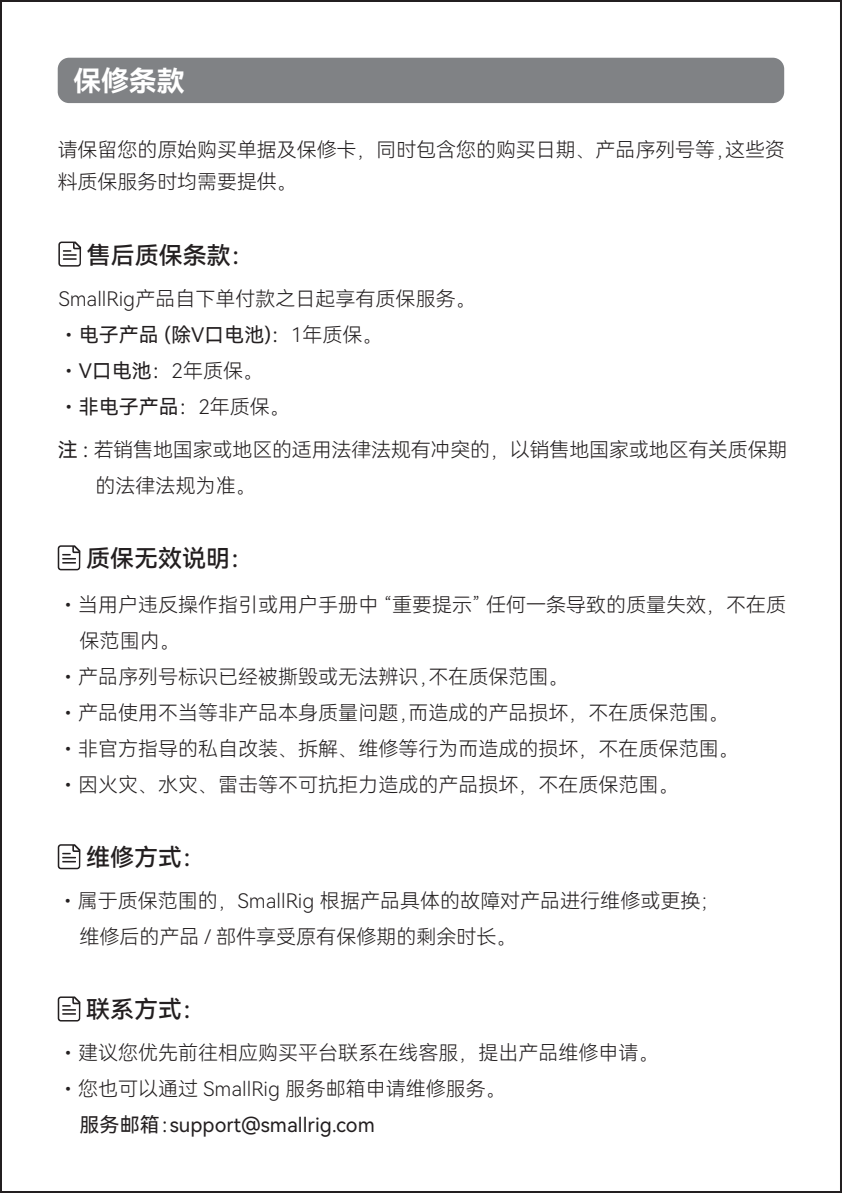
<style>
.page{position:relative;width:842px;height:1193px;background:#fff}
.page>*{position:absolute;margin:0;border:0;box-sizing:border-box;transform-origin:0 0}
.t1{font:28px "Harmony OS Sans SC Bold";color:#fff}
.t2{font:24px "Harmony OS Sans SC Medium";color:#231f20}
.t3{font:20px/36px "Harmony OS Sans SC Light";color:#231f20}
.t4{font:20px "Harmony OS Sans SC";color:#231f20}
.s1{font-family:"Harmony OS Sans SC Light"}
.s2{font-family:"Harmony OS Sans SC"}
</style>
<div class="page">
<div style="left:58px;top:58px;width:725px;height:45px;background:#808285;border-radius:11px"></div>
<svg style="left:58px;top:545px;width:22px;height:25px"></svg>
<svg style="left:58px;top:844px;width:22px;height:25px"></svg>
<svg style="left:58px;top:996px;width:22px;height:25px"></svg>
<svg style="left:58px;top:241px;width:23px;height:26px"></svg>
<h1 class="t1" style="left:73px;top:61px;width:113px">保修条款</h1>
<p class="t3" style="left:58px;top:133px;width:728px;line-height:32px">请保留您的原始购买单据及保修卡，同时包含您的购买日期、产品序列号等﹐这些资料质保服务时均需要提供。</p>
<p class="t2" style="left:87px;top:238px;width:169px">售后质保条款：</p>
<p class="t3" style="left:59px;top:280px;width:418px">SmallRig产品自下单付款之日起享有质保服务。</p>
<p class="t4" style="left:59px;top:320px;width:325px"><span class="s1">•</span>电子产品 (除V口电池)：<span class="s1">1年质保。</span></p>
<p class="t3" style="left:59px;top:352px;width:206px">•<span class="s2">V口电池：</span>2年质保。</p>
<p class="t3" style="left:58px;top:384px;width:731px;line-height:43.2px">•<span class="s2">非电子产品：</span>2年质保。<br><span class="s2">注 :</span> 若销售地国家或地区的适用法律法规有冲突的，以销售地国家或地区有关质保期</p>
<p class="t3" style="left:95px;top:467px;width:161px">的法律法规为准。</p>
<p class="t2" style="left:86px;top:542px;width:170px">质保无效说明：</p>
<p class="t3" style="left:80px;top:586px;width:707px;text-indent:-22px">•当用户违反操作指引或用户手册中 “重要提示” 任何一条导致的质量失效，不在质保范围内。</p>
<p class="t3" style="left:58px;top:658px;width:511px">•产品序列号标识已经被撕毁或无法辨识﹐不在质保范围。</p>
<p class="t3" style="left:58px;top:694px;width:671px">•产品使用不当等非产品本身质量问题﹐而造成的产品损坏，不在质保范围。</p>
<p class="t3" style="left:58px;top:730px;width:681px">•非官方指导的私自改装、拆解、维修等行为而造成的损坏，不在质保范围。</p>
<p class="t3" style="left:58px;top:766px;width:621px">•因火灾、水灾、雷击等不可抗拒力造成的产品损坏，不在质保范围。</p>
<p class="t2" style="left:86px;top:841px;width:121px">维修方式：</p>
<p class="t3" style="left:79px;top:882px;width:642px;text-indent:-22px">•属于质保范围的，SmallRig 根据产品具体的故障对产品进行维修或更换；维修后的产品 / 部件享受原有保修期的剩余时长。</p>
<p class="t2" style="left:86px;top:993px;width:122px">联系方式：</p>
<p class="t3" style="left:58px;top:1034px;width:601px">•建议您优先前往相应购买平台联系在线客服，提出产品维修申请。</p>
<p class="t3" style="left:58px;top:1070px;width:449px">•您也可以通过 SmallRig 服务邮箱申请维修服务。</p>
<p class="t4" style="left:80px;top:1111px;width:296px">服务邮箱﹕support@smallrig.com</p>
</div>
